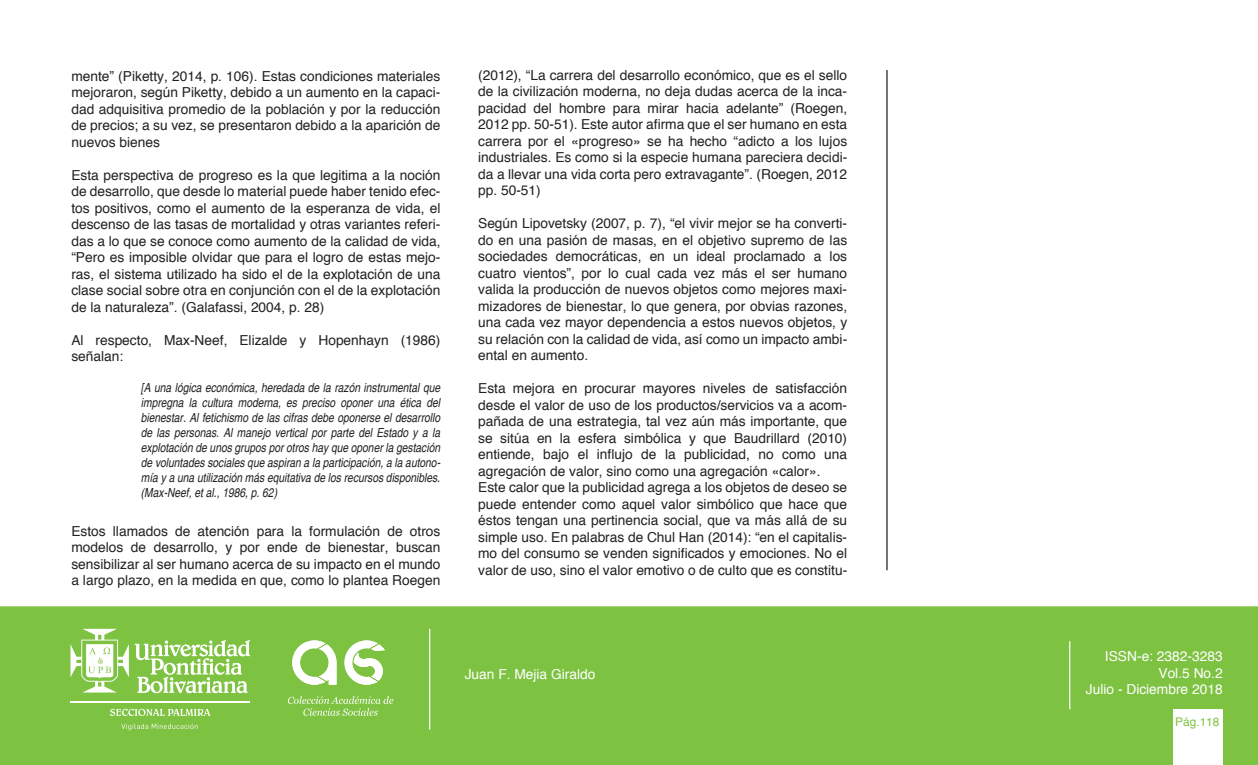
<style>
.page{position:relative;width:1258px;height:765px;background:#fff}
.page>*{position:absolute;margin:0;border:0;box-sizing:border-box;transform-origin:0 0}
.t1{font:13.75px/16.5px "Helvetica";color:#231f20;text-align:justify}
.t2{font:13.75px/16.5px "Helvetica";color:#fff;text-align:right}
.t3{font:italic condensed 12.5px/15px "Helvetica";color:#231f20;text-align:justify}
.t4{font:11.88px "Helvetica";color:#7ec242}
</style>
<div class="page">
<div style="left:0;top:606px;width:1258px;height:159px;background:#7ec242"></div>
<div style="left:1173px;top:709px;width:49px;height:56px;background:#fff"></div>
<hr style="left:1069px;top:641px;width:1px;height:68px;background:#fff">
<svg style="left:121px;top:724px;width:77px;height:6px"></svg>
<svg style="left:135px;top:640px;width:115px;height:53px"></svg>
<svg style="left:70px;top:629px;width:59px;height:64px"></svg>
<svg style="left:110px;top:709px;width:100px;height:7px"></svg>
<hr style="left:70px;top:701px;width:180px;height:1px;background:#fff">
<hr style="left:429px;top:629px;width:1px;height:101px;background:#fff">
<hr style="left:886px;top:70px;width:2px;height:500px;background:#231f20">
<svg style="left:292px;top:640px;width:93px;height:45px"></svg>
<svg style="left:288px;top:696px;width:105px;height:20px"></svg>
<p class="t1" style="left:71px;top:68px;width:371px">mente” (Piketty, 2014, p. 106). Estas condiciones materiales mejoraron, según Piketty, debido a un aumento en la capaci&shy;dad adquisitiva promedio de la población y por la reducción de precios; a su vez, se presentaron debido a la aparición de nuevos bienes</p>
<p class="t1" style="left:71px;top:167px;width:371px">Esta perspectiva de progreso es la que legitima a la noción de desarrollo, que desde lo material puede haber tenido efec&shy;tos positivos, como el aumento de la esperanza de vida, el descenso de las tasas de mortalidad y otras variantes referi&shy;das a lo que se conoce como aumento de la calidad de vida, “Pero es imposible olvidar que para el logro de estas mejo&shy;ras, el sistema utilizado ha sido el de la explotación de una clase social sobre otra en conjunción con el de la explotación de la naturaleza”. (Galafassi, 2004, p. 28)</p>
<p class="t1" style="left:71px;top:332px;width:371px">Al respecto, Max-Neef, Elizalde y Hopenhayn (1986) señalan:</p>
<p class="t3" style="left:141px;top:380px;width:301px">[A una lógica económica, heredada de la razón instrumental que impregna la cultura moderna, es preciso oponer una ética del bienestar. Al fetichismo de las cifras debe oponerse el desarrollo de las personas. Al manejo vertical por parte del Estado y a la explotación de unos grupos por otros hay que oponer la gestación de voluntades sociales que aspiran a la participación, a la autono&shy;mía y a una utilización más equitativa de los recursos disponibles. (Max-Neef, et al., 1986, p. 62)</p>
<p class="t1" style="left:71px;top:523px;width:371px">Estos llamados de atención para la formulación de otros modelos de desarrollo, y por ende de bienestar, buscan sensibilizar al ser humano acerca de su impacto en el mundo a largo plazo, en la medida en que, como lo plantea Roegen</p>
<p class="t1" style="left:478px;top:67px;width:371px">(2012), “La carrera del desarrollo económico, que es el sello de la civilización moderna, no deja dudas acerca de la inca&shy;pacidad del hombre para mirar hacia adelante” (Roegen, 2012 pp. 50-51). Este autor afirma que el ser humano en esta carrera por el «progreso» se ha hecho “adicto a los lujos industriales. Es como si la especie humana pareciera decidi&shy;da a llevar una vida corta pero extravagante”. (Roegen, 2012 pp. 50-51)</p>
<p class="t1" style="left:478px;top:216px;width:371px">Según Lipovetsky (2007, p. 7), “el vivir mejor se ha converti&shy;do en una pasión de masas, en el objetivo supremo de las sociedades democráticas, en un ideal proclamado a los cuatro vientos”, por lo cual cada vez más el ser humano valida la producción de nuevos objetos como mejores maxi&shy;mizadores de bienestar, lo que genera, por obvias razones, una cada vez mayor dependencia a estos nuevos objetos, y su relación con la calidad de vida, así como un impacto ambi&shy;ental en aumento.</p>
<p class="t1" style="left:478px;top:381px;width:371px;text-align:left">Esta mejora en procurar mayores niveles de satisfacción desde el valor de uso de los productos/servicios va a acom&shy;pañada de una estrategia, tal vez aún más importante, que se sitúa en la esfera simbólica y que Baudrillard (2010) entiende, bajo el influjo de la publicidad, no como una agregación de valor, sino como una agregación «calor».<br>Este calor que la publicidad agrega a los objetos de deseo se puede entender como aquel valor simbólico que hace que éstos tengan una pertinencia social, que va más allá de su simple uso. En palabras de Chul Han (2014): “en el capitalis&shy;mo del consumo se venden significados y emociones. No el valor de uso, sino el valor emotivo o de culto que es constitu-</p>
<p class="t2" style="left:465px;top:667px;width:132px">Juan F. Mejia Giraldo</p>
<p class="t2" style="left:1086px;top:649px;width:138px">ISSN-e: 2382-3283<br>Vol.5 No.2<br>Julio - Diciembre 2018</p>
<p class="t4" style="left:1175px;top:713px;width:46px">Pág.118</p>
</div>
